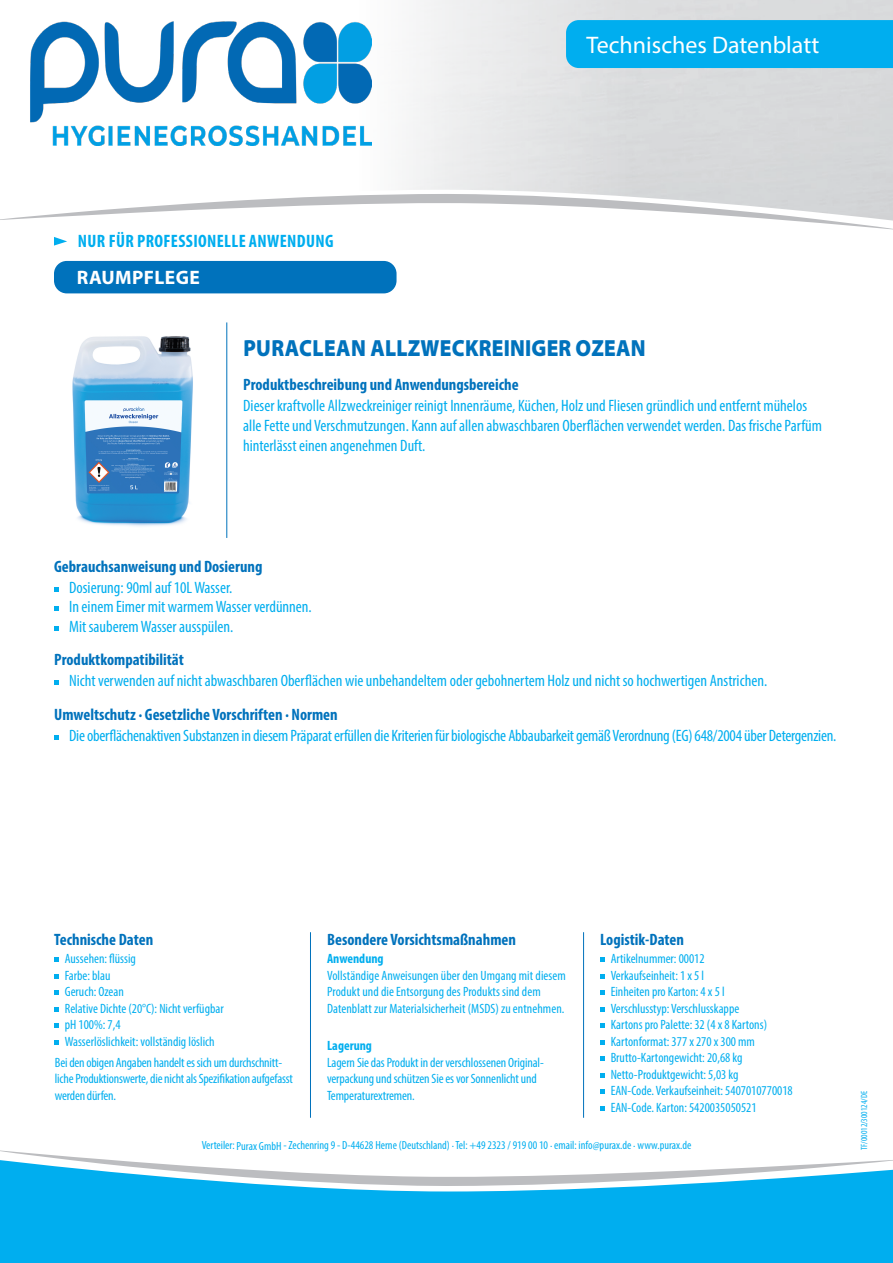
<style>
.page{position:relative;width:893px;height:1263px;background:#fff}
.page>*{position:absolute;margin:0;border:0;box-sizing:border-box;transform-origin:0 0}
.t1{font:24px "Myriad Pro";color:#fff}
.t2{font:900 semi-expanded 23.4px "Myriad Pro";letter-spacing:.01em;color:#0072bc;scale:.83 1}
.t3{font:700 19.5px "Myriad Pro";letter-spacing:.02em;color:#fff}
.t4{font:700 condensed 18px "Myriad Pro";letter-spacing:.02em;color:#00aeef}
.t5{font:condensed 16.5px/19.8px "Myriad Pro";color:#00aeef}
.t6{font:700 condensed 16.5px "Myriad Pro";color:#0072bc}
.t7{font:condensed 13.5px/16.5px "Myriad Pro";color:#00aeef}
.t8{font:700 condensed 13.5px "Myriad Pro";color:#00aeef}
.t9{font:condensed 11.85px "Myriad Pro";color:#00aeef}
.t10{font:condensed 9px "Myriad Pro";color:#00aeef}
</style>
<div class="page">
<div style="left:54px;top:261px;width:343px;height:32px;background:#0072bc;border-radius:13px"></div>
<svg style="left:797px;top:221px;width:96px;height:9px"></svg>
<img style="left:30px;top:21px;width:342px;height:125px">
<svg style="left:0;top:1150px;width:84px;height:8px"></svg>
<svg style="left:0;top:1158px;width:893px;height:105px;fill:#00aeef"></svg>
<div style="left:566px;top:20px;width:327px;height:48px;background:#00aeef"></div>
<svg style="left:54px;top:237px;width:13px;height:9px"></svg>
<hr style="left:226px;top:322px;width:1px;height:216px;background:#0072bc">
<hr style="left:583px;top:932px;width:1px;height:186px;background:#0072bc">
<hr style="left:310px;top:932px;width:1px;height:186px;background:#0072bc">
<svg style="left:600px;top:958px;width:4px;height:4px"></svg>
<svg style="left:600px;top:974px;width:4px;height:4px"></svg>
<svg style="left:600px;top:991px;width:4px;height:4px"></svg>
<svg style="left:600px;top:1007px;width:4px;height:4px"></svg>
<svg style="left:600px;top:1024px;width:4px;height:4px"></svg>
<svg style="left:600px;top:1040px;width:4px;height:4px"></svg>
<svg style="left:600px;top:1057px;width:4px;height:4px"></svg>
<svg style="left:600px;top:1073px;width:4px;height:4px"></svg>
<svg style="left:600px;top:1090px;width:4px;height:4px"></svg>
<svg style="left:600px;top:1106px;width:4px;height:4px"></svg>
<img style="left:72px;top:336px;width:121px;height:191px">
<svg style="left:54px;top:680px;width:4px;height:4px"></svg>
<svg style="left:54px;top:587px;width:4px;height:4px"></svg>
<svg style="left:54px;top:607px;width:4px;height:4px"></svg>
<svg style="left:54px;top:626px;width:4px;height:5px"></svg>
<svg style="left:54px;top:735px;width:4px;height:4px"></svg>
<svg style="left:54px;top:958px;width:4px;height:4px"></svg>
<svg style="left:54px;top:974px;width:4px;height:4px"></svg>
<svg style="left:54px;top:991px;width:4px;height:4px"></svg>
<svg style="left:54px;top:1007px;width:4px;height:4px"></svg>
<svg style="left:54px;top:1024px;width:4px;height:4px"></svg>
<svg style="left:54px;top:1040px;width:4px;height:4px"></svg>
<p class="t4" style="left:78px;top:230px;width:257px">NUR FÜR PROFESSIONELLE ANWENDUNG</p>
<p class="t3" style="left:77px;top:265px;width:124px">RAUMPFLEGE</p>
<p class="t1" style="left:587px;top:30px;width:234px">Technisches Datenblatt</p>
<p class="t2" style="left:243px;top:332px;width:486px">PURACLEAN ALLZWECKREINIGER OZEAN</p>
<p class="t6" style="left:243px;top:374px;width:277px">Produktbeschreibung und Anwendungsbereiche</p>
<p class="t5" style="left:243px;top:396px;width:580px">Dieser kraftvolle Allzweckreiniger reinigt Innenräume, Küchen, Holz und Fliesen gründlich und entfernt mühelos alle Fette und Verschmutzungen. Kann auf allen abwaschbaren Oberflächen verwendet werden. Das frische Parfüm hinterlässt einen angenehmen Duft.</p>
<p class="t6" style="left:54px;top:556px;width:210px">Gebrauchsanweisung und Dosierung</p>
<p class="t5" style="left:69px;top:577px;width:165px">Dosierung: 90ml auf 10L Wasser.</p>
<p class="t5" style="left:69px;top:597px;width:244px">In einem Eimer mit warmem Wasser verdünnen.</p>
<p class="t5" style="left:69px;top:617px;width:166px">Mit sauberem Wasser ausspülen.</p>
<p class="t6" style="left:54px;top:649px;width:131px">Produktkompatibilität</p>
<p class="t5" style="left:69px;top:670px;width:700px">Nicht verwenden auf nicht abwaschbaren Oberflächen wie unbehandeltem oder gebohnertem Holz und nicht so hochwertigen Anstrichen.</p>
<p class="t6" style="left:54px;top:704px;width:285px">Umweltschutz . Gesetzliche Vorschriften . Normen</p>
<p class="t5" style="left:69px;top:725px;width:769px">Die oberflächenaktiven Substanzen in diesem Präparat erfüllen die Kriterien für biologische Abbaubarkeit gemäß Verordnung (EG) 648/2004 über Detergenzien.</p>
<p class="t6" style="left:54px;top:929px;width:101px">Technische Daten</p>
<p class="t6" style="left:327px;top:929px;width:190px">Besondere Vorsichtsmaßnahmen</p>
<p class="t6" style="left:600px;top:929px;width:85px">Logistik-Daten</p>
<p class="t7" style="left:65px;top:950px;width:73px">Aussehen: flüssig</p>
<p class="t7" style="left:65px;top:967px;width:47px">Farbe: blau</p>
<p class="t7" style="left:65px;top:983px;width:61px">Geruch: Ozean</p>
<p class="t7" style="left:65px;top:1000px;width:160px">Relative Dichte (20°C): Nicht verfügbar</p>
<p class="t7" style="left:65px;top:1016px;width:57px">pH 100%: 7,4</p>
<p class="t7" style="left:65px;top:1033px;width:151px">Wasserlöslichkeit: vollständig löslich</p>
<p class="t8" style="left:327px;top:1037px;width:46px">Lagerung</p>
<p class="t7" style="left:327px;top:1054px;width:218px">Lagern Sie das Produkt in der verschlossenen Original&shy;verpackung und schützen Sie es vor Sonnenlicht und<br>Temperaturextremen.</p>
<p class="t8" style="left:327px;top:950px;width:58px">Anwendung</p>
<p class="t7" style="left:327px;top:967px;width:240px">Vollständige Anweisungen über den Umgang mit diesem<br>Produkt und die Entsorgung des Produkts sind dem<br>Datenblatt zur Materialsicherheit (MSDS) zu entnehmen.</p>
<p class="t7" style="left:611px;top:950px;width:96px">Artikelnummer: 00012</p>
<p class="t7" style="left:611px;top:967px;width:95px">Verkaufseinheit: 1 x 5 l</p>
<p class="t7" style="left:611px;top:983px;width:115px">Einheiten pro Karton: 4 x 5 l</p>
<p class="t7" style="left:611px;top:1000px;width:130px">Verschlusstyp: Verschlusskappe</p>
<p class="t7" style="left:611px;top:1016px;width:158px">Kartons pro Palette: 32 (4 x 8 Kartons)</p>
<p class="t7" style="left:611px;top:1033px;width:146px">Kartonformat: 377 x 270 x 300 mm</p>
<p class="t7" style="left:611px;top:1049px;width:133px">Brutto-Kartongewicht: 20,68 kg</p>
<p class="t7" style="left:611px;top:1066px;width:129px">Netto-Produktgewicht: 5,03 kg</p>
<p class="t7" style="left:611px;top:1082px;width:184px">EAN-Code. Verkaufseinheit: 5407010770018</p>
<p class="t7" style="left:611px;top:1099px;width:147px">EAN-Code. Karton: 5420035050521</p>
<p class="t7" style="left:55px;top:1054px;width:240px">Bei den obigen Angaben handelt es sich um durchschnitt&shy;liche Produktionswerte, die nicht als Spezifikation aufgefasst werden dürfen.</p>
<p class="t9" style="left:202px;top:1138px;width:491px">Verteiler: Purax GmbH - Zechenring 9 - D-44628 Herne (Deutschland) . Tel: +49 2323 / 919 00 10 . email: info@purax.de . www.purax.de</p>
<p class="t10" style="left:859px;top:1150px;width:61px;rotate:-90deg">TF/00012/300124/DE</p>
</div>
